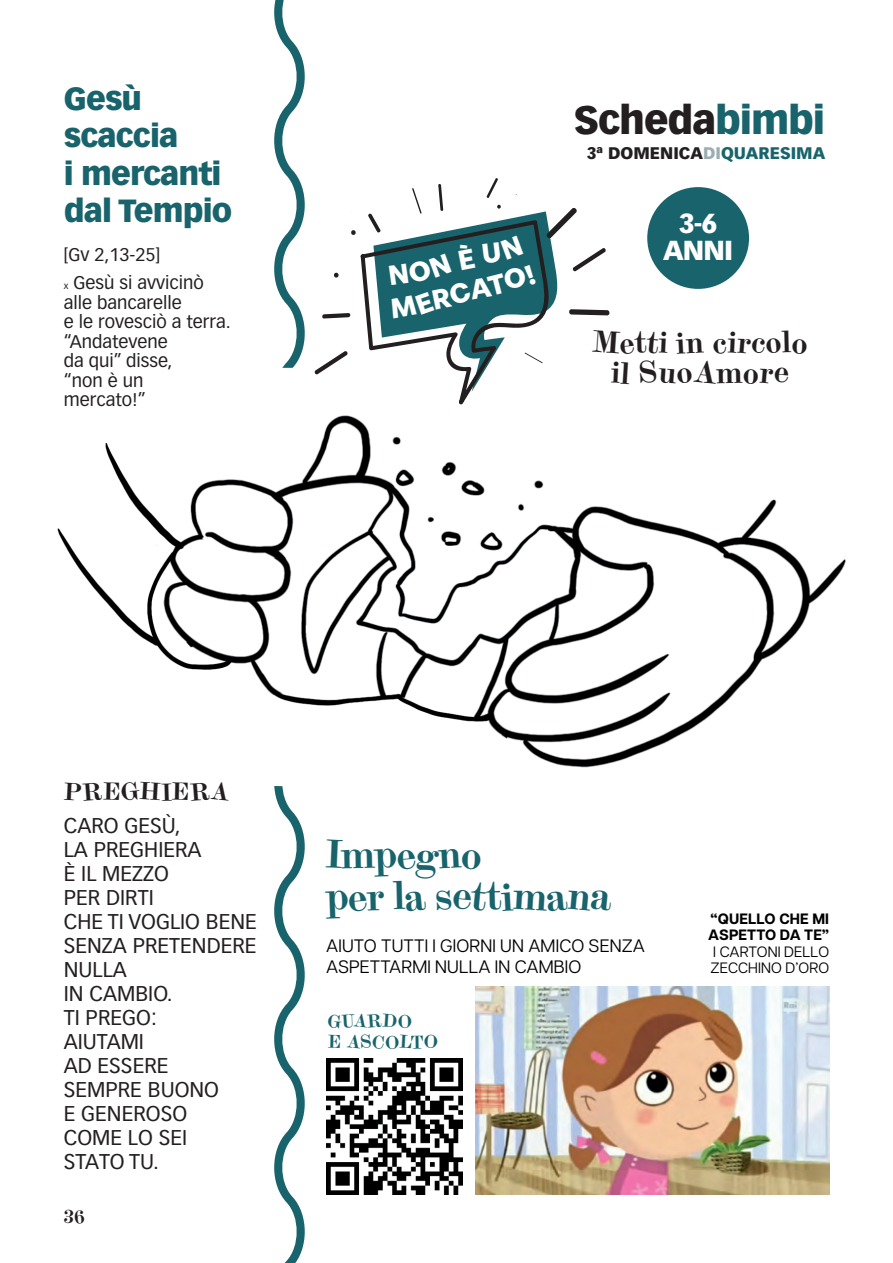
<style>
.page{position:relative;width:893px;height:1263px;background:#fff}
.page>*{position:absolute;margin:0;border:0;box-sizing:border-box;transform-origin:0 0}
.t1{font:39px/42px "Gambado Scotch Forte";letter-spacing:-.03em;color:#19646c}
.t2{font:900 39px "Vectora LT Pro";letter-spacing:-.03em;color:#231f20}
.t3{font:900 31.5px/37.5px "Vectora LT Pro";letter-spacing:-.03em;color:#19646c}
.t4{font:30px/30px "Gambado Scotch Forte";color:#231f20;text-align:center}
.t5{font:27px/32px "Gambado Sans Forte";color:#fff}
.t6{font:900 27px/27px "Vectora LT Pro";color:#fff;text-align:center}
.t7{font:24px "Gambado Scotch Forte";color:#231f20}
.t8{font:21px/24px "Vectora LT Pro";color:#231f20}
.t9{font:18px/19.5px "Vectora LT Pro";color:#231f20}
.t10{font:18px/21px "Articulat CF";letter-spacing:.01em;color:#000001}
.t11{font:18px/21px "Gambado Scotch Forte";color:#19646c}
.t12{font:18px "Gambado Scotch Forte";color:#231f20}
.t13{font:900 16.5px "Vectora LT Pro";color:#231f20}
.t14{font:15px/16.5px "Articulat CF";letter-spacing:.01em;color:#000001}
.t15{font:700 15px/16.5px "Articulat CF";letter-spacing:.01em;color:#000001}
.s1{font-size:9px}
.s2{color:#19646c}
.s3{color:#9aadb3}
</style>
<div class="page">
<img style="left:326px;top:1059px;width:136px;height:136px">
<img style="left:476px;top:986px;width:353px;height:209px">
<svg style="left:274px;top:0;width:31px;height:1263px"></svg>
<div style="left:647px;top:187px;width:102px;height:102px;background:#19646c;border-radius:50%"></div>
<img style="left:57px;top:368px;width:789px;height:428px">
<svg style="left:313px;top:178px;width:297px;height:227px"></svg>
<h2 class="t3" style="left:64px;top:79px;width:170px">Gesù scaccia<br>i mercanti dal Tempio</h2>
<p class="t9" style="left:64px;top:241px;width:142px;line-height:28px">[Gv 2,13-25]<br><span class="s1">x</span> Gesù si avvicinò</p>
<p class="t9" style="left:64px;top:292px;width:168px">alle bancarelle<br>e le rovesciò a terra. “Andatevene<br>da qui” disse,<br>“non è un<br>mercato!”</p>
<p class="t5" style="left:380px;top:262px;width:150px;rotate:-13deg">NON È UN<br>MERCATO!</p>
<h1 class="t2" style="left:574px;top:96px;width:253px">Scheda<span class="s2">bimbi</span></h1>
<p class="t13" style="left:587px;top:142px;width:240px">3ª DOMENICA<span class="s3">DI</span><span class="s2">QUARESIMA</span></p>
<p class="t6" style="left:663px;top:210px;width:72px">3-6<br>ANNI</p>
<h3 class="t4" style="left:592px;top:328px;width:217px">Metti in circolo il SuoAmore</h3>
<p class="t7" style="left:64px;top:776px;width:167px">PREGHIERA</p>
<p class="t8" style="left:64px;top:813px;width:195px">CARO GESÙ,<br>LA PREGHIERA<br>È IL MEZZO<br>PER DIRTI<br>CHE TI VOGLIO BENE<br>SENZA PRETENDERE<br>NULLA<br>IN CAMBIO.<br>TI PREGO:<br>AIUTAMI<br>AD ESSERE<br>SEMPRE BUONO<br>E GENEROSO<br>COME LO SEI<br>STATO TU.</p>
<p class="t12" style="left:64px;top:1204px;width:23px">36</p>
<h1 class="t1" style="left:326px;top:833px;width:287px">Impegno<br>per la settimana</h1>
<p class="t10" style="left:326px;top:934px;width:320px">AIUTO TUTTI I GIORNI UN AMICO SENZA<br>ASPETTARMI NULLA IN CAMBIO</p>
<p class="t11" style="left:327px;top:1010px;width:112px">GUARDO<br>E ASCOLTO</p>
<p class="t15" style="left:708px;top:910px;width:122px">“QUELLO CHE MI<br>ASPETTO DA TE”</p>
<p class="t14" style="left:711px;top:942px;width:120px">I CARTONI DELLO<br>ZECCHINO D’ORO</p>
</div>
